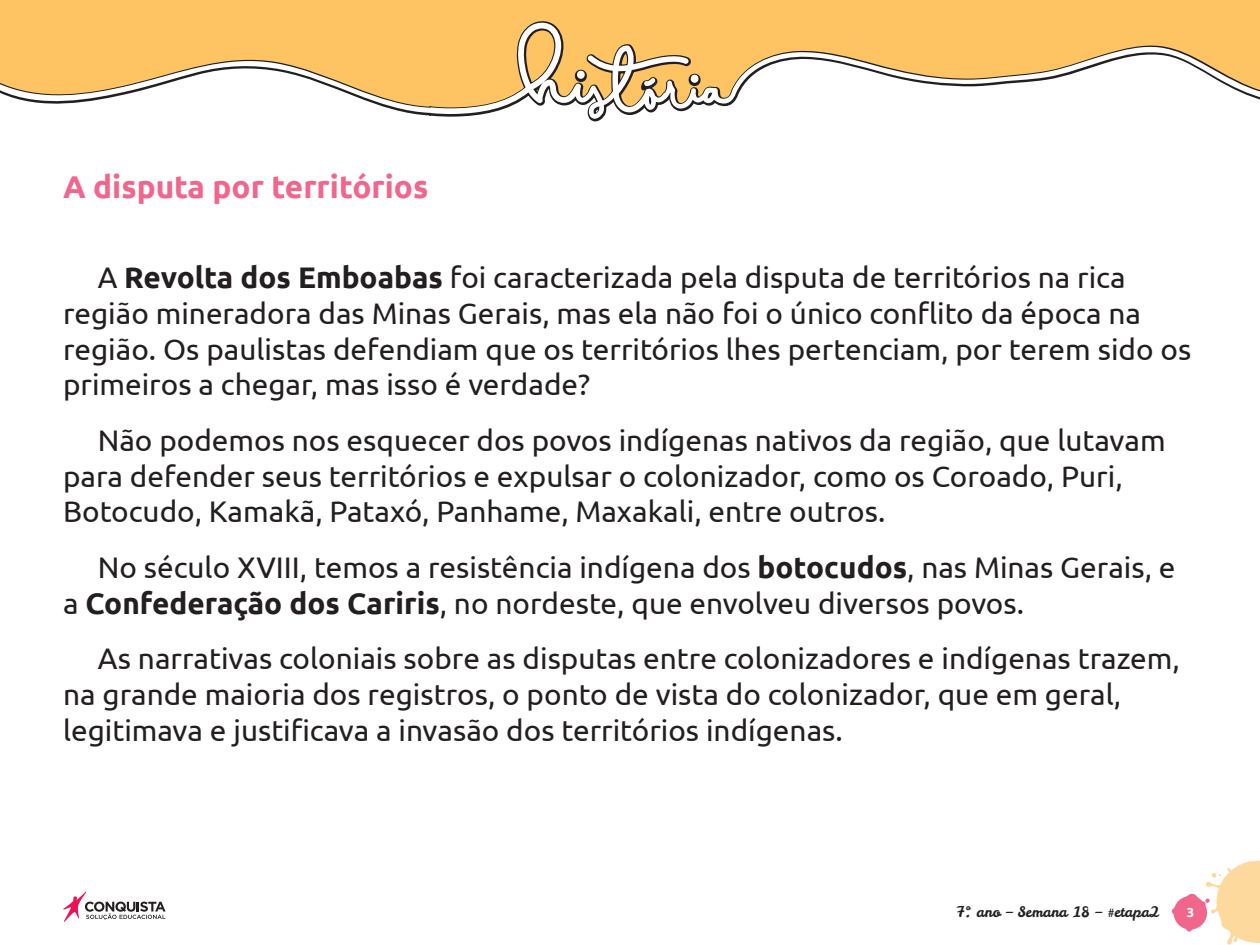
<style>
.page{position:relative;width:1260px;height:945px;background:#fff}
.page>*{position:absolute;margin:0;border:0;box-sizing:border-box;transform-origin:0 0}
._03_Peso_3{font:700 31.5px "Ubuntu";color:#f1668d}
._01_Texto_Geral{font:29.75px/35.7px "Ubuntu";color:#231f20}
.t1{font:14.35px "Leckerli One";color:#231f20}
.t2{font:700 13.12px "Ubuntu";color:#fff}
.s1{font-weight:700}
</style>
<div class="page">
<svg style="left:1172px;top:861px;width:88px;height:84px"></svg>
<svg style="left:63px;top:891px;width:103px;height:31px"></svg>
<svg style="left:0;top:0;width:1260px;height:122px;background:#fdca75"></svg>
<svg style="left:0;top:22px;width:1260px;height:97px;fill:#fec463"></svg>
<p class="_03_Peso_3" style="left:63px;top:168px;width:367px">A disputa por territórios</p>
<p class="_01_Texto_Geral" style="left:63px;top:259px;width:1130px;text-indent:35px">A <span class="s1">Revolta dos Emboabas</span> foi caracterizada pela disputa de territórios na rica região mineradora das Minas Gerais, mas ela não foi o único conflito da época na região. Os paulistas defendiam que os territórios lhes pertenciam, por terem sido os primeiros a chegar, mas isso é verdade?</p>
<p class="_01_Texto_Geral" style="left:63px;top:422px;width:1104px;text-indent:35px">Não podemos nos esquecer dos povos indígenas nativos da região, que lutavam para defender seus territórios e expulsar o colonizador, como os Coroado, Puri,<br>Botocudo, Kamakã, Pataxó, Panhame, Maxakali, entre outros.</p>
<p class="_01_Texto_Geral" style="left:63px;top:549px;width:1114px;text-indent:35px">No século XVIII, temos a resistência indígena dos <span class="s1">botocudos</span>, nas Minas Gerais, e a <span class="s1">Confederação dos Cariris</span>, no nordeste, que envolveu diversos povos.</p>
<p class="_01_Texto_Geral" style="left:63px;top:640px;width:1118px;text-indent:35px">As narrativas coloniais sobre as disputas entre colonizadores e indígenas trazem, na grande maioria dos registros, o ponto de vista do colonizador, que em geral, legitimava e justificava a invasão dos territórios indígenas.</p>
<p class="t1" style="left:957px;top:903px;width:205px">7º. ano – Semana 18 – #etapa2</p>
<p class="t2" style="left:1187px;top:905px;width:9px">3</p>
</div>
